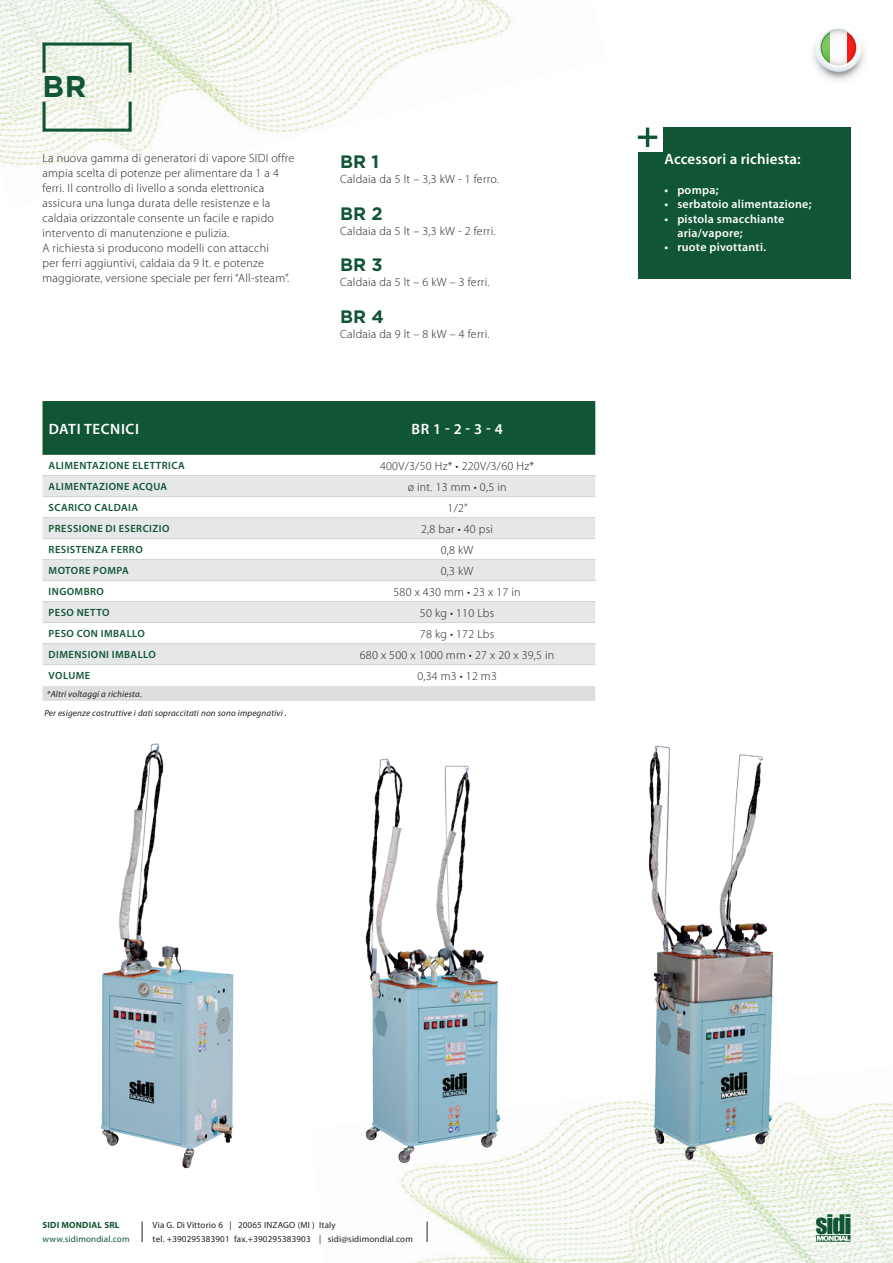
<style>
.page{position:relative;width:893px;height:1263px;background:#fff}
.page>*{position:absolute;margin:0;border:0;box-sizing:border-box;transform-origin:0 0}
.t1{font:700 30px "Gotham";color:#115634}
.t2{font:700 18px "Gotham";color:#115634}
.descrizioni{font:600 15px "Myriad Pro";letter-spacing:.01em;color:#fff}
.titoli_tabella_intes{font:600 15px "Myriad Pro";letter-spacing:.04em;color:#fff}
.descrizioni_tabella{font:300 12px/15px "Myriad Pro";letter-spacing:.02em;color:#231f20}
.t3{font:600 12px/14.4px "Myriad Pro";letter-spacing:.02em;color:#fff}
.Colonna_Dati_Tecnici{font:600 10.5px "Myriad Pro";letter-spacing:.04em;color:#115634}
.t4{font:9px/13.5px "Myriad Pro";letter-spacing:.02em;color:#231f20}
.note_tabella{font:italic 9px "Myriad Pro";letter-spacing:.02em;color:#231f20}
.t5{font:9px "Myriad Pro";letter-spacing:.02em;color:#115634}
.t6{font:700 9px "Myriad Pro";letter-spacing:.02em;color:#115634}
</style>
<div class="page">
<img style="left:415px;top:1101px;width:478px;height:162px">
<img style="left:0;top:0;width:511px;height:167px">
<svg style="left:805px;top:21px;width:67px;height:67px"></svg>
<svg style="left:814px;top:24px;width:48px;height:48px"></svg>
<svg style="left:847px;top:30px;width:9px;height:35px"></svg>
<div style="left:829px;top:30px;width:18px;height:35px;background:#d9dee1"></div>
<svg style="left:821px;top:30px;width:8px;height:35px"></svg>
<svg style="left:821px;top:30px;width:35px;height:35px"></svg>
<svg style="left:822px;top:31px;width:33px;height:33px"></svg>
<svg style="left:142px;top:1221px;width:1px;height:21px"></svg>
<svg style="left:427px;top:1221px;width:1px;height:21px"></svg>
<svg style="left:816px;top:1214px;width:34px;height:28px"></svg>
<img style="left:631px;top:745px;width:171px;height:421px">
<img style="left:100px;top:743px;width:134px;height:426px">
<img style="left:365px;top:697px;width:233px;height:507px">
<div style="left:638px;top:128px;width:212px;height:151px;background:#115634"></div>
<div style="left:43px;top:43px;width:89px;height:31px;border:3px solid #115634"></div>
<div style="left:43px;top:100px;width:89px;height:32px;border:3px solid #115634"></div>
<div style="left:633px;top:122px;width:29px;height:30px;background:#fff"></div>
<svg style="left:638px;top:128px;width:19px;height:19px"></svg>
<div style="left:43px;top:401px;width:552px;height:54px;background:#115634"></div>
<svg style="left:43px;top:476px;width:552px;height:188px;fill:#e6e7e9"></svg>
<div style="left:43px;top:686px;width:552px;height:15px;background:#dddee0"></div>
<hr style="left:43px;top:475px;width:276px;height:1px;background:#d1d2d4">
<hr style="left:319px;top:475px;width:276px;height:1px;background:#d1d2d4">
<hr style="left:43px;top:496px;width:276px;height:1px;background:#d1d2d4">
<hr style="left:319px;top:496px;width:276px;height:1px;background:#d1d2d4">
<hr style="left:43px;top:517px;width:276px;height:1px;background:#d1d2d4">
<hr style="left:319px;top:517px;width:276px;height:1px;background:#d1d2d4">
<hr style="left:43px;top:538px;width:276px;height:1px;background:#d1d2d4">
<hr style="left:319px;top:538px;width:276px;height:1px;background:#d1d2d4">
<hr style="left:43px;top:559px;width:276px;height:1px;background:#d1d2d4">
<hr style="left:319px;top:559px;width:276px;height:1px;background:#d1d2d4">
<hr style="left:43px;top:580px;width:276px;height:1px;background:#d1d2d4">
<hr style="left:319px;top:580px;width:276px;height:1px;background:#d1d2d4">
<hr style="left:43px;top:601px;width:276px;height:1px;background:#d1d2d4">
<hr style="left:319px;top:601px;width:276px;height:1px;background:#d1d2d4">
<hr style="left:43px;top:622px;width:276px;height:1px;background:#d1d2d4">
<hr style="left:319px;top:622px;width:276px;height:1px;background:#d1d2d4">
<hr style="left:43px;top:643px;width:276px;height:1px;background:#d1d2d4">
<hr style="left:319px;top:643px;width:276px;height:1px;background:#d1d2d4">
<hr style="left:43px;top:664px;width:276px;height:1px;background:#d1d2d4">
<hr style="left:319px;top:664px;width:276px;height:1px;background:#d1d2d4">
<p class="t1" style="left:43px;top:69px;width:45px">BR</p>
<p class="descrizioni_tabella" style="left:43px;top:151px;width:253px">La nuova gamma di generatori di vapore SIDI offre ampia scelta di potenze per alimentare da 1 a 4 ferri. Il controllo di livello a sonda elettronica assicura una lunga durata delle resistenze e la caldaia orizzontale consente un facile e rapido intervento di manutenzione e pulizia.<br>A richiesta si producono modelli con attacchi<br>per ferri aggiuntivi, caldaia da 9 lt. e potenze maggiorate, versione speciale per ferri “All-steam”.</p>
<h2 class="t2" style="left:340px;top:151px;width:41px">BR 1</h2>
<p class="descrizioni_tabella" style="left:340px;top:172px;width:160px">Caldaia da 5 lt – 3,3 kW - 1 ferro.</p>
<h2 class="t2" style="left:340px;top:203px;width:44px">BR 2</h2>
<p class="descrizioni_tabella" style="left:340px;top:223px;width:157px">Caldaia da 5 lt – 3,3 kW - 2 ferri.</p>
<h2 class="t2" style="left:340px;top:254px;width:44px">BR 3</h2>
<p class="descrizioni_tabella" style="left:340px;top:275px;width:151px">Caldaia da 5 lt – 6 kW – 3 ferri.</p>
<h2 class="t2" style="left:340px;top:306px;width:45px">BR 4</h2>
<p class="descrizioni_tabella" style="left:340px;top:326px;width:151px">Caldaia da 9 lt – 8 kW – 4 ferri.</p>
<p class="titoli_tabella_intes" style="left:49px;top:420px;width:92px">DATI TECNICI</p>
<p class="titoli_tabella_intes" style="left:412px;top:420px;width:93px">BR 1 - 2 - 3 - 4</p>
<p class="Colonna_Dati_Tecnici" style="left:49px;top:460px;width:138px">ALIMENTAZIONE ELETTRICA</p>
<p class="descrizioni_tabella" style="left:380px;top:458px;width:156px">400V/3/50 Hz* • 220V/3/60 Hz*</p>
<p class="Colonna_Dati_Tecnici" style="left:49px;top:481px;width:120px">ALIMENTAZIONE ACQUA</p>
<p class="descrizioni_tabella" style="left:408px;top:479px;width:100px">ø int. 13 mm • 0,5 in</p>
<p class="Colonna_Dati_Tecnici" style="left:49px;top:502px;width:91px">SCARICO CALDAIA</p>
<p class="descrizioni_tabella" style="left:448px;top:500px;width:22px">1/2”</p>
<p class="Colonna_Dati_Tecnici" style="left:49px;top:523px;width:122px">PRESSIONE DI ESERCIZIO</p>
<p class="descrizioni_tabella" style="left:421px;top:521px;width:73px">2,8 bar • 40 psi</p>
<p class="Colonna_Dati_Tecnici" style="left:49px;top:544px;width:96px">RESISTENZA FERRO</p>
<p class="descrizioni_tabella" style="left:441px;top:542px;width:34px">0,8 kW</p>
<p class="Colonna_Dati_Tecnici" style="left:49px;top:565px;width:82px">MOTORE POMPA</p>
<p class="descrizioni_tabella" style="left:441px;top:563px;width:34px">0,3 kW</p>
<p class="Colonna_Dati_Tecnici" style="left:49px;top:586px;width:57px">INGOMBRO</p>
<p class="descrizioni_tabella" style="left:393px;top:584px;width:129px">580 x 430 mm • 23 x 17 in</p>
<p class="Colonna_Dati_Tecnici" style="left:49px;top:607px;width:62px">PESO NETTO</p>
<p class="descrizioni_tabella" style="left:420px;top:605px;width:76px">50 kg • 110 Lbs</p>
<p class="Colonna_Dati_Tecnici" style="left:49px;top:628px;width:98px">PESO CON IMBALLO</p>
<p class="descrizioni_tabella" style="left:420px;top:626px;width:76px">78 kg • 172 Lbs</p>
<p class="Colonna_Dati_Tecnici" style="left:49px;top:649px;width:109px">DIMENSIONI IMBALLO</p>
<p class="descrizioni_tabella" style="left:360px;top:647px;width:196px">680 x 500 x 1000 mm • 27 x 20 x 39,5 in</p>
<p class="Colonna_Dati_Tecnici" style="left:49px;top:670px;width:43px">VOLUME</p>
<p class="descrizioni_tabella" style="left:417px;top:668px;width:81px">0,34 m3 • 12 m3</p>
<p class="note_tabella" style="left:47px;top:689px;width:97px">*Altri voltaggi a richiesta.</p>
<p class="note_tabella" style="left:44px;top:708px;width:244px">Per esigenze costruttive i dati sopraccitati non sono impegnativi .</p>
<p class="descrizioni" style="left:665px;top:151px;width:138px">Accessori a richiesta:</p>
<p class="t3" style="left:665px;top:183px;width:55px">• pompa;</p>
<p class="t3" style="left:665px;top:197px;width:148px">• serbatoio alimentazione;</p>
<p class="t3" style="left:677px;top:211px;width:109px;text-indent:-13px">• pistola smacchiante aria/vapore;</p>
<p class="t3" style="left:665px;top:240px;width:103px">• ruote pivottanti.</p>
<p class="t6" style="left:43px;top:1220px;width:78px">SIDI MONDIAL SRL</p>
<p class="t5" style="left:43px;top:1234px;width:88px">www.sidimondial.com</p>
<p class="t4" style="left:153px;top:1218px;width:262px">Via G. Di Vittorio 6 | 20065 INZAGO (MI ) Italy<br>tel. +390295383901 fax.+390295383903 | sidi@sidimondial.com</p>
</div>
